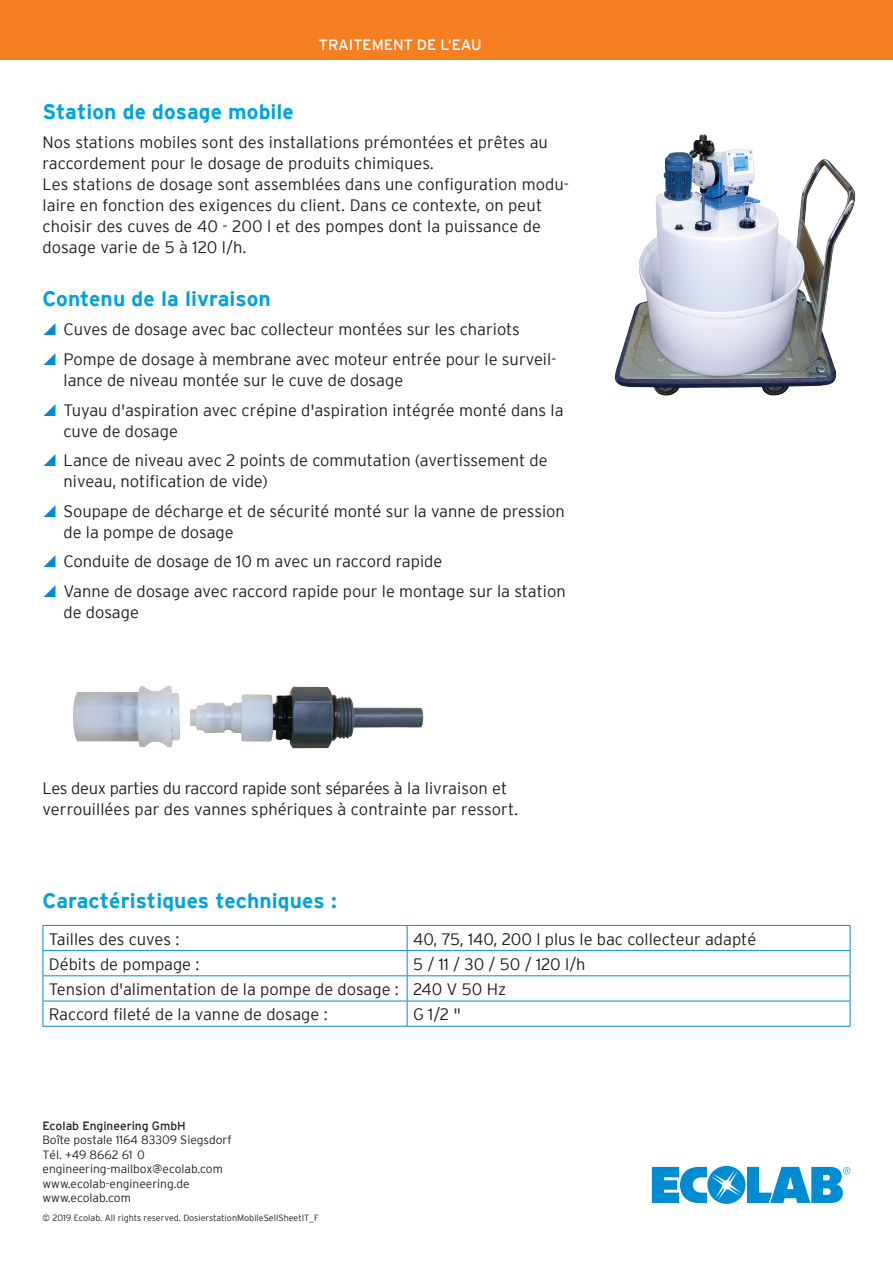
<style>
.page{position:relative;width:893px;height:1263px;background:#fff}
.page>*{position:absolute;margin:0;border:0;box-sizing:border-box;transform-origin:0 0}
.t1{font:700 21px "Interstate";letter-spacing:.005em;color:#00a4da}
.t2{font:300 16.5px/21px "Interstate";color:#231f20}
.t3{font:15px "Interstate";color:#fff}
.t4{font:300 12px/14.4px "Interstate";color:#231f20}
.t5{font:12px "Interstate";color:#231f20}
.t6{font:300 9px "Interstate";color:#231f20}
</style>
<div class="page">
<svg style="left:652px;top:1166px;width:198px;height:38px"></svg>
<div style="left:0;top:0;width:893px;height:59px;background:#f57f21"></div>
<img style="left:73px;top:685px;width:351px;height:64px">
<img style="left:614px;top:134px;width:242px;height:262px">
<hr style="left:43px;top:925px;width:364px;height:1px;background:#008cd2">
<hr style="left:407px;top:925px;width:443px;height:1px;background:#008cd2">
<hr style="left:43px;top:950px;width:364px;height:1px;background:#008cd2">
<hr style="left:407px;top:950px;width:443px;height:1px;background:#008cd2">
<hr style="left:43px;top:975px;width:364px;height:1px;background:#008cd2">
<hr style="left:407px;top:975px;width:443px;height:1px;background:#008cd2">
<hr style="left:43px;top:1001px;width:364px;height:1px;background:#008cd2">
<svg style="left:43px;top:926px;width:1px;height:100px"></svg>
<hr style="left:407px;top:1001px;width:443px;height:1px;background:#008cd2">
<svg style="left:407px;top:926px;width:1px;height:100px"></svg>
<svg style="left:850px;top:926px;width:1px;height:100px"></svg>
<hr style="left:43px;top:1026px;width:364px;height:1px;background:#008cd2">
<hr style="left:407px;top:1026px;width:443px;height:1px;background:#008cd2">
<p class="t3" style="left:319px;top:36px;width:164px">TRAITEMENT DE L‘EAU</p>
<p class="t1" style="left:43px;top:100px;width:253px">Station de dosage mobile</p>
<p class="t2" style="left:43px;top:132px;width:528px">Nos stations mobiles sont des installations prémontées et prêtes au raccordement pour le dosage de produits chimiques.<br>Les stations de dosage sont assemblées dans une configuration modu&shy;laire en fonction des exigences du client. Dans ce contexte, on peut choisir des cuves de 40 - 200 l et des pompes dont la puissance de dosage varie de 5 à 120 l/h.</p>
<p class="t1" style="left:43px;top:287px;width:230px">Contenu de la livraison</p>
<p class="t2" style="left:64px;top:319px;width:458px">Cuves de dosage avec bac collecteur montées sur les chariots</p>
<p class="t2" style="left:64px;top:348px;width:494px">Pompe de dosage à membrane avec moteur entrée pour le surveil&shy;lance de niveau montée sur le cuve de dosage</p>
<p class="t2" style="left:64px;top:399px;width:502px">Tuyau d'aspiration avec crépine d'aspiration intégrée monté dans la cuve de dosage</p>
<p class="t2" style="left:64px;top:450px;width:486px">Lance de niveau avec 2 points de commutation (avertissement de niveau, notification de vide)</p>
<p class="t2" style="left:64px;top:500px;width:503px">Soupape de décharge et de sécurité monté sur la vanne de pression de la pompe de dosage</p>
<p class="t2" style="left:64px;top:551px;width:380px">Conduite de dosage de 10 m avec un raccord rapide</p>
<p class="t2" style="left:64px;top:580px;width:504px">Vanne de dosage avec raccord rapide pour le montage sur la station de dosage</p>
<p class="t2" style="left:43px;top:778px;width:477px">Les deux parties du raccord rapide sont séparées à la livraison et verrouillées par des vannes sphériques à contrainte par ressort.</p>
<p class="t1" style="left:43px;top:889px;width:296px">Caractéristiques techniques :</p>
<p class="t2" style="left:49px;top:928px;width:132px">Tailles des cuves :</p>
<p class="t2" style="left:413px;top:928px;width:345px">40, 75, 140, 200 l plus le bac collecteur adapté</p>
<p class="t2" style="left:49px;top:953px;width:152px">Débits de pompage :</p>
<p class="t2" style="left:413px;top:953px;width:174px">5 / 11 / 30 / 50 / 120 l/h</p>
<p class="t2" style="left:49px;top:978px;width:352px">Tension d'alimentation de la pompe de dosage :</p>
<p class="t2" style="left:413px;top:978px;width:95px">240 V 50 Hz</p>
<p class="t2" style="left:49px;top:1004px;width:280px">Raccord fileté de la vanne de dosage :</p>
<p class="t2" style="left:413px;top:1004px;width:49px">G 1/2 "</p>
<p class="t5" style="left:43px;top:1119px;width:145px">Ecolab Engineering GmbH</p>
<p class="t4" style="left:43px;top:1133px;width:191px">Boîte postale 1164 83309 Siegsdorf<br>Tél. +49 8662 61 0 engineering-mailbox@ecolab.com www.ecolab-engineering.de www.ecolab.com</p>
<p class="t6" style="left:43px;top:1212px;width:278px">© 2019 Ecolab. All rights reserved. DosierstationMobileSellSheetIT_F</p>
</div>
